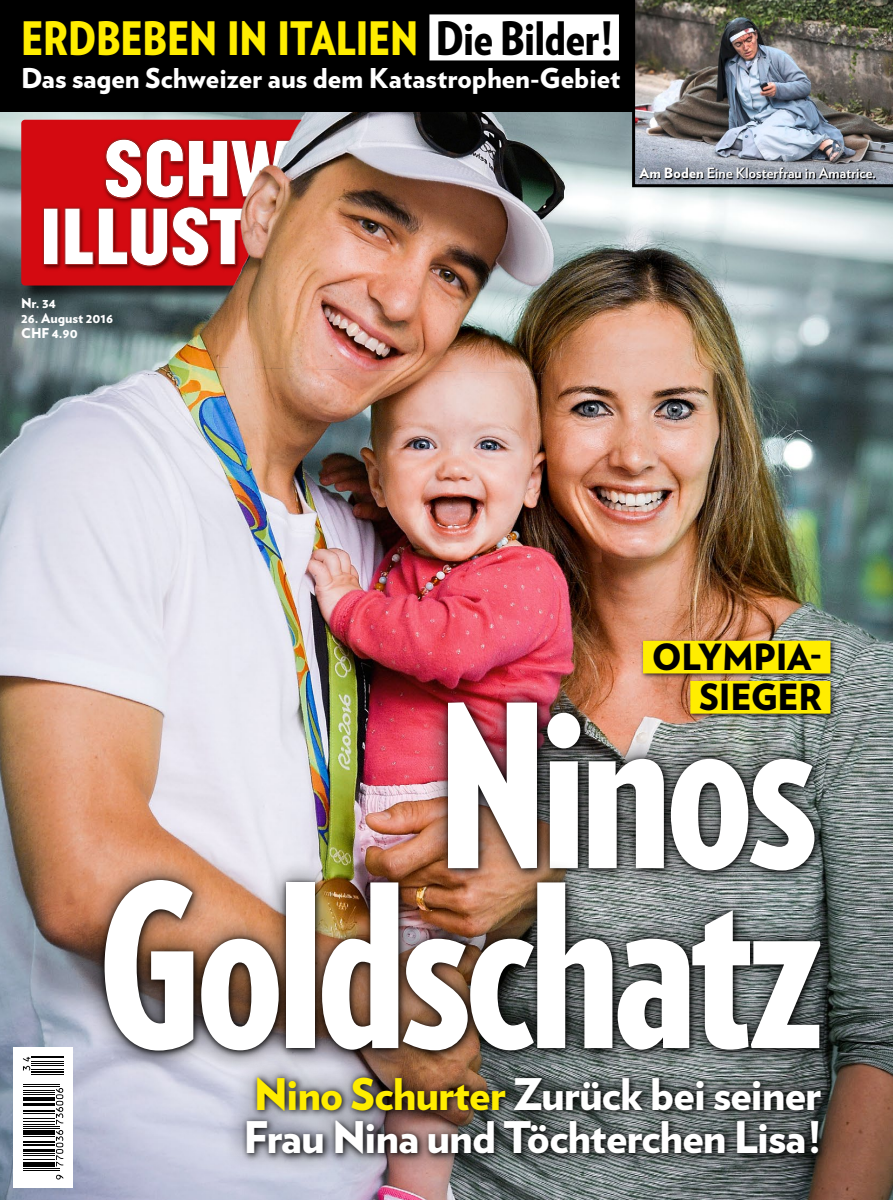
<style>
.page{position:relative;width:893px;height:1200px;background:#fff}
.page>*{position:absolute;margin:0;border:0;box-sizing:border-box;transform-origin:0 0}
.RL_TitVerCompr_108_S{font:900 225.75px "Verlag Compressed";letter-spacing:-.02em;color:#fff}
.RL_Anriss_A_VCond_30{font:900 45.9px "Verlag Condensed";letter-spacing:-.005em;color:#ffed00}
.RL_Lead_Verlag_30_RB{font:900 43.5px/43.5px "Verlag";letter-spacing:-.02em;color:#fff}
.RL_Vorzeile_24pt_in{font:900 36px "Verlag";letter-spacing:-.01em;color:#000}
.RL_Anriss_Lead_Vblac{font:900 27.3px "Verlag";color:#fff}
._800_Legi_9_5_VBold{font:700 14.25px "Verlag";letter-spacing:.005em;color:#fff}
._0_RL_Ausgabe_Nr_Pre{font:900 13.5px/15px "Verlag";color:#fff}
.s1{color:#000}
.s2{font-weight:900}
.s3{color:#ffed00}
</style>
<div class="page">
<img style="left:0;top:111px;width:893px;height:1088px">
<div style="left:0;top:0;width:893px;height:111px;background:#000"></div>
<img style="left:632px;top:0;width:261px;height:187px">
<div style="left:22px;top:120px;width:477px;height:182px;background:#000;opacity:.75"></div>
<div style="left:21px;top:120px;width:462px;height:165px;background:#d40a11;border-radius:4px"></div>
<img style="left:111px;top:199px;width:87px;height:4px">
<img style="left:44px;top:267px;width:154px;height:4px">
<svg style="left:43px;top:206px;width:155px;height:61px"></svg>
<svg style="left:104px;top:138px;width:94px;height:61px"></svg>
<img style="left:198px;top:115px;width:365px;height:304px">
<div style="left:223px;top:1053px;width:620px;height:123px;background:#000;opacity:.75"></div>
<div style="left:424px;top:678px;width:413px;height:215px;background:#000;opacity:.75"></div>
<div style="left:81px;top:856px;width:761px;height:217px;background:#000;opacity:.75"></div>
<div style="left:640px;top:638px;width:196px;height:81px;background:#000;opacity:.75"></div>
<div style="left:643px;top:640px;width:187px;height:33px;background:#ffed00"></div>
<div style="left:690px;top:680px;width:140px;height:33px;background:#ffed00"></div>
<div style="left:429px;top:14px;width:190px;height:46px;background:#fff"></div>
<svg style="left:626px;top:152px;width:262px;height:42px;background:#818890"></svg>
<svg style="left:13px;top:1046px;width:59px;height:140px"></svg>
<hr style="left:23px;top:1169px;width:36px;height:1px;background:#000">
<hr style="left:23px;top:1167px;width:36px;height:1px;background:#000">
<hr style="left:23px;top:1164px;width:32px;height:2px;background:#000">
<hr style="left:23px;top:1161px;width:32px;height:2px;background:#000">
<hr style="left:23px;top:1158px;width:32px;height:1px;background:#000">
<hr style="left:23px;top:1154px;width:32px;height:1px;background:#000">
<hr style="left:23px;top:1153px;width:32px;height:1px;background:#000">
<hr style="left:23px;top:1148px;width:32px;height:3px;background:#000">
<hr style="left:23px;top:1143px;width:32px;height:2px;background:#000">
<hr style="left:23px;top:1142px;width:32px;height:1px;background:#000">
<hr style="left:23px;top:1140px;width:32px;height:1px;background:#000">
<hr style="left:23px;top:1135px;width:32px;height:1px;background:#000">
<hr style="left:23px;top:1133px;width:32px;height:1px;background:#000">
<hr style="left:23px;top:1129px;width:32px;height:3px;background:#000">
<hr style="left:23px;top:1127px;width:36px;height:1px;background:#000">
<hr style="left:23px;top:1125px;width:36px;height:1px;background:#000">
<hr style="left:23px;top:1123px;width:32px;height:1px;background:#000">
<hr style="left:23px;top:1120px;width:32px;height:1px;background:#000">
<hr style="left:23px;top:1117px;width:32px;height:1px;background:#000">
<hr style="left:23px;top:1112px;width:32px;height:1px;background:#000">
<hr style="left:23px;top:1111px;width:32px;height:1px;background:#000">
<hr style="left:23px;top:1109px;width:32px;height:1px;background:#000">
<hr style="left:23px;top:1102px;width:32px;height:3px;background:#000">
<hr style="left:23px;top:1100px;width:32px;height:1px;background:#000">
<hr style="left:23px;top:1096px;width:32px;height:3px;background:#000">
<hr style="left:23px;top:1093px;width:32px;height:1px;background:#000">
<hr style="left:23px;top:1091px;width:32px;height:1px;background:#000">
<hr style="left:23px;top:1090px;width:32px;height:1px;background:#000">
<hr style="left:23px;top:1085px;width:36px;height:1px;background:#000">
<hr style="left:23px;top:1083px;width:36px;height:1px;background:#000">
<svg style="left:56px;top:1174px;width:7px;height:5px"></svg>
<svg style="left:56px;top:1087px;width:7px;height:79px"></svg>
<hr style="left:31px;top:1073px;width:32px;height:1px;background:#000">
<hr style="left:31px;top:1070px;width:32px;height:2px;background:#000">
<hr style="left:31px;top:1068px;width:32px;height:1px;background:#000">
<hr style="left:31px;top:1064px;width:32px;height:1px;background:#000">
<hr style="left:31px;top:1062px;width:32px;height:1px;background:#000">
<hr style="left:31px;top:1060px;width:32px;height:1px;background:#000">
<hr style="left:31px;top:1056px;width:32px;height:1px;background:#000">
<svg style="left:23px;top:1056px;width:7px;height:14px"></svg>
<p class="RL_Anriss_A_VCond_30" style="left:21px;top:3px;width:593px">ERDBEBEN IN ITALIEN <span class="s1">Die Bilder!</span></p>
<p class="RL_Anriss_Lead_Vblac" style="left:21px;top:56px;width:601px">Das sagen Schweizer aus dem Katastrophen-Gebiet</p>
<p class="_800_Legi_9_5_VBold" style="left:639px;top:162px;width:238px"><span class="s2">Am Boden</span> Eine Klosterfrau in Amatrice.</p>
<p class="_0_RL_Ausgabe_Nr_Pre" style="left:21px;top:295px;width:36px">Nr. 34</p>
<p class="_0_RL_Ausgabe_Nr_Pre" style="left:21px;top:310px;width:93px">26. August 2016<br>CHF 4.90</p>
<p class="RL_Vorzeile_24pt_in" style="left:652px;top:627px;width:172px">OLYMPIA-</p>
<p class="RL_Vorzeile_24pt_in" style="left:699px;top:667px;width:124px">SIEGER</p>
<p class="RL_TitVerCompr_108_S" style="left:438px;top:617px;width:380px">Ninos</p>
<p class="RL_TitVerCompr_108_S" style="left:99px;top:797px;width:724px">Goldschatz</p>
<p class="RL_Lead_Verlag_30_RB" style="left:244px;top:1069px;width:579px"><span class="s3">Nino Schurter</span> Zurück bei seiner<br>Frau Nina und Töchterchen Lisa!</p>
</div>
